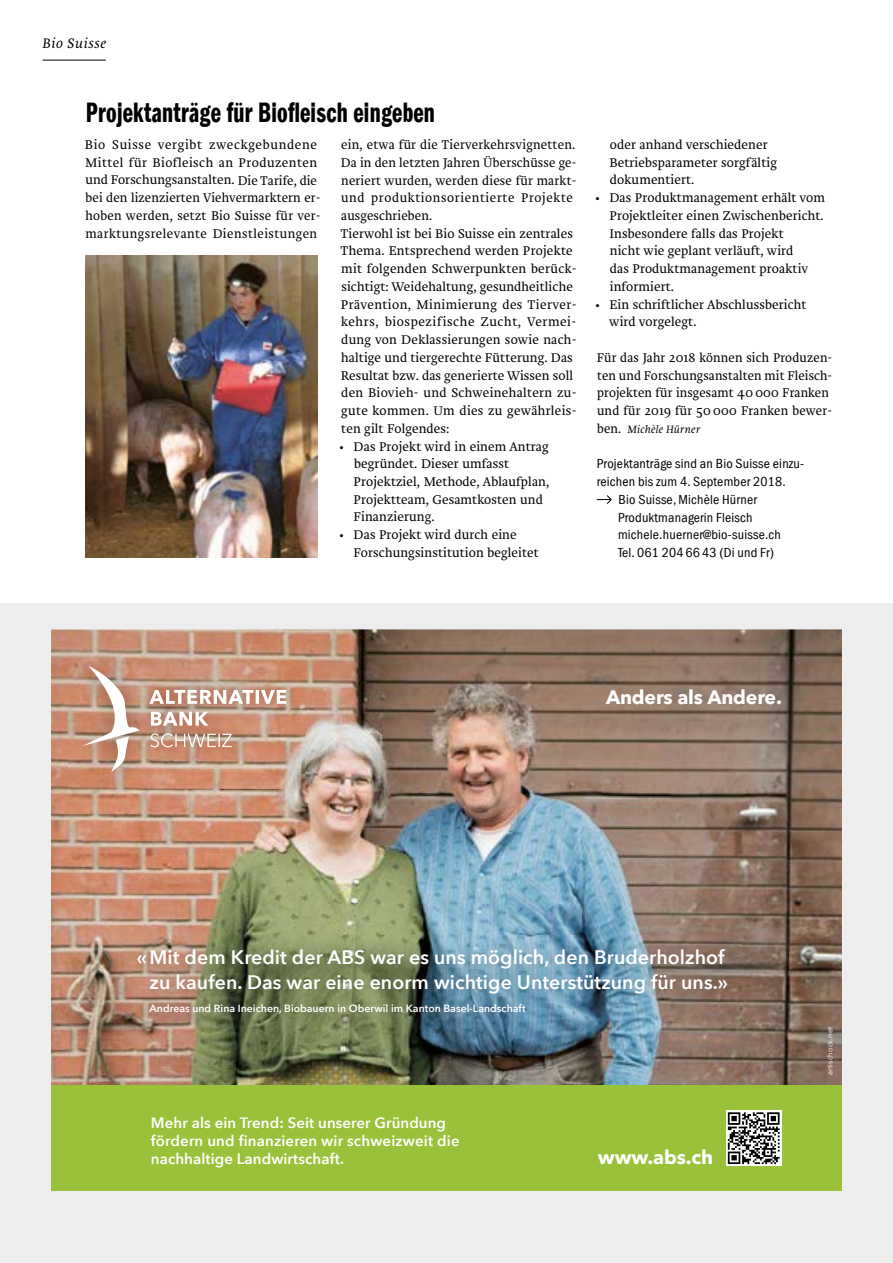
<style>
.page{position:relative;width:893px;height:1263px;background:#fff}
.page>*{position:absolute;margin:0;border:0;box-sizing:border-box;transform-origin:0 0}
.t1{font:28.95px "Franklin Gothic LT Com Dm Cm";letter-spacing:.01em;color:#000;scale:.93 1}
.t2{font:600 19.5px/24.8px "Avenir Next LT Com";letter-spacing:.005em;color:#fff;text-align:right}
.t3{font:700 19.5px "Avenir Next LT Com";letter-spacing:-.01em;color:#fff}
.t4{font:600 15px/18px "Avenir Next LT Com";letter-spacing:.005em;color:#fff}
.t5{font:italic 300 14.25px "Brioni Pro";letter-spacing:.04em;color:#000}
.t6{font:condensed 13.5px "Franklin Gothic LT Com";letter-spacing:.015em;color:#000}
.t7{font:300 13.2px/17.7px "Brioni Pro";letter-spacing:.01em;color:#000}
.t8{font:italic 300 10.95px "Brioni Pro";letter-spacing:.02em;color:#000}
.t9{font:600 10.5px "Avenir Next LT Com";color:#fff}
.t10{font:7.5px "Avenir Next LT Com";letter-spacing:.01em;color:#fff}
.s1{font-style:normal;font-size:13.2px}
</style>
<div class="page">
<div style="left:0;top:604px;width:893px;height:659px;background:#ededed"></div>
<img style="left:51px;top:629px;width:791px;height:456px">
<div style="left:51px;top:1085px;width:791px;height:106px;background:#99c139"></div>
<img style="left:69px;top:649px;width:236px;height:140px">
<svg style="left:82px;top:666px;width:57px;height:106px;background:#caa490"></svg>
<svg style="left:150px;top:733px;width:82px;height:14px"></svg>
<svg style="left:151px;top:712px;width:57px;height:14px"></svg>
<svg style="left:149px;top:690px;width:137px;height:14px;background:#ddc1b5"></svg>
<img style="left:123px;top:935px;width:619px;height:93px">
<div style="left:726px;top:1110px;width:55px;height:56px;background:linear-gradient(to right,#f4f4f4,#fdfdfd)"></div>
<svg style="left:728px;top:1112px;width:52px;height:52px;background:#828282"></svg>
<img style="left:85px;top:255px;width:232px;height:302px">
<svg style="left:597px;top:495px;width:15px;height:9px"></svg>
<hr style="left:43px;top:60px;width:63px;height:1px;background:#000">
<p class="t5" style="left:43px;top:33px;width:65px">Bio Suisse</p>
<h1 class="t1" style="left:86px;top:96px;width:377px">Projektanträge für Biofleisch eingeben</h1>
<p class="t7" style="left:85px;top:136px;width:237px">Bio Suisse vergibt zweckgebundene Mittel für Biofleisch an Produzenten und Forschungsanstalten. Die Tarife, die bei den lizenzierten Viehvermarktern er&shy;hoben werden, setzt Bio Suisse für ver&shy;marktungsrelevante Dienstleistungen</p>
<p class="t7" style="left:340px;top:136px;width:238px">ein, etwa für die Tierverkehrsvignetten.<br>Da in den letzten Jahren Überschüsse ge&shy;neriert wurden, werden diese für markt&shy;und produktionsorientierte Projekte ausgeschrieben.<br>Tierwohl ist bei Bio Suisse ein zentrales Thema. Entsprechend werden Projekte mit folgenden Schwerpunkten berück&shy;sichtigt: Weidehaltung, gesundheitliche Prävention, Minimierung des Tierver&shy;kehrs, biospezifische Zucht, Vermei&shy;dung von Deklassierungen sowie nach&shy;haltige und tiergerechte Fütterung. Das Resultat bzw. das generierte Wissen soll den Biovieh- und Schweinehaltern zu&shy;gute kommen. Um dies zu gewährleis&shy;ten gilt Folgendes:</p>
<p class="t7" style="left:354px;top:437px;width:197px;text-indent:-14px">• Das Projekt wird in einem Antrag begründet. Dieser umfasst<br>Projektziel, Methode, Ablaufplan,<br>Projektteam, Gesamtkosten und<br>Finanzierung.</p>
<p class="t7" style="left:354px;top:526px;width:187px;text-indent:-14px">• Das Projekt wird durch eine<br>Forschungsinstitution begleitet</p>
<p class="t7" style="left:609px;top:136px;width:169px">oder anhand verschiedener<br>Betriebsparameter sorgfältig dokumentiert.</p>
<p class="t7" style="left:609px;top:189px;width:217px;text-indent:-14px">• Das Produktmanagement erhält vom<br>Projektleiter einen Zwischenbericht.<br>Insbesondere falls das Projekt<br>nicht wie geplant verläuft, wird<br>das Produktmanagement proaktiv informiert.</p>
<p class="t7" style="left:609px;top:295px;width:199px;text-indent:-14px">• Ein schriftlicher Abschlussbericht wird vorgelegt.</p>
<p class="t7" style="left:597px;top:349px;width:237px">Für das Jahr 2018 können sich Produzen&shy;ten und Forschungsanstalten mit Fleisch&shy;projekten für insgesamt 40 000 Franken und für 2019 für 50 000 Franken bewer-</p>
<p class="t8" style="left:597px;top:421px;width:104px"><span class="s1">ben.</span> Michèle Hürner</p>
<p class="t6" style="left:597px;top:456px;width:208px">Projektanträge sind an Bio Suisse einzu-</p>
<p class="t6" style="left:597px;top:474px;width:191px">reichen bis zum 4. September 2018.</p>
<p class="t6" style="left:618px;top:492px;width:140px">Bio Suisse, Michèle Hürner</p>
<p class="t6" style="left:618px;top:509px;width:136px">Produktmanagerin Fleisch</p>
<p class="t6" style="left:618px;top:527px;width:164px">michele.huerner@bio-suisse.ch</p>
<p class="t6" style="left:618px;top:545px;width:158px">Tel. 061 204 66 43 (Di und Fr)</p>
<h2 class="t3" style="left:606px;top:685px;width:177px">Anders als Andere.</h2>
<h2 class="t2" style="left:137px;top:945px;width:593px">« Mit dem Kredit der ABS war es uns möglich, den Bruderholzhof zu kaufen. Das war eine enorm wichtige Unterstützung für uns.»</h2>
<p class="t9" style="left:150px;top:1002px;width:378px">Andreas und Rina Ineichen, Biobauern in Oberwil im Kanton Basel-Landschaft</p>
<p class="t4" style="left:151px;top:1113px;width:310px">Mehr als ein Trend: Seit unserer Gründung fördern und finanzieren wir schweizweit die nachhaltige Landwirtschaft.</p>
<h2 class="t3" style="left:598px;top:1145px;width:117px">www.abs.ch</h2>
<p class="t10" style="left:825px;top:1075px;width:50px;rotate:-90deg">artischock.net</p>
</div>
